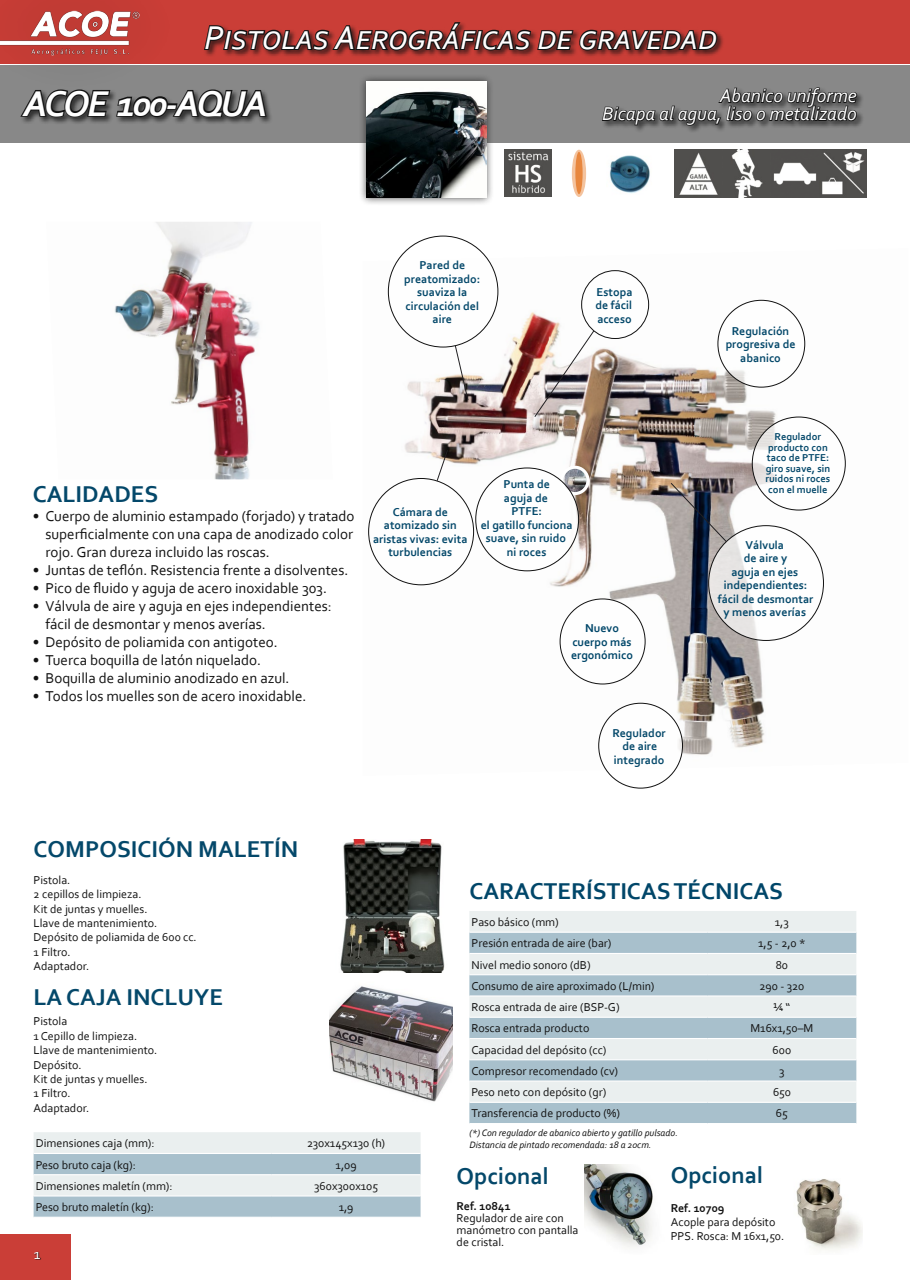
<style>
.page{position:relative;width:910px;height:1280px;background:#fff}
.page>*{position:absolute;margin:0;border:0;box-sizing:border-box;transform-origin:0 0}
.t1{font:italic 700 37.5px "Corbel";letter-spacing:-.06em;color:#fff}
.t2{font:italic 34.5px "Corbel";color:#fff}
.t3{font:700 24px "Corbel";color:#04486a}
.t4{font:700 24px "Corbel";color:#004669}
.t5{font:italic 19.5px/18px "Corbel";color:#fff;text-align:right}
.t6{font:15px/18px "Corbel";color:#121212;text-align:justify}
.t7{font:15px "Corbel";color:#fff}
.t8{font:12px/14.4px "Corbel";color:#121212}
.t9{font:700 12px/13.5px "Corbel";color:#04486a;text-align:center}
.t10{font:700 12px/13.5px "Corbel";color:#004669;text-align:center}
.t11{font:700 12px "Corbel";color:#121212}
.t12{font:700 10.5px/10.5px "Corbel";color:#04486a;text-align:center}
.t13{font:italic 9.75px/12.6px "Corbel";color:#121212}
</style>
<div class="page">
<img style="left:114px;top:222px;width:146px;height:257px">
<img style="left:368px;top:248px;width:478px;height:528px">
<svg style="left:34px;top:1132px;width:387px;height:85px;background:#cad8de"></svg>
<hr style="left:34px;top:1153px;width:238px;height:1px;background:#fff">
<hr style="left:272px;top:1153px;width:149px;height:1px;background:#fff">
<hr style="left:34px;top:1174px;width:238px;height:1px;background:#fff">
<hr style="left:272px;top:1174px;width:149px;height:1px;background:#fff">
<hr style="left:34px;top:1195px;width:238px;height:1px;background:#fff">
<hr style="left:272px;top:1195px;width:149px;height:1px;background:#fff">
<img style="left:340px;top:839px;width:105px;height:134px">
<div style="left:469px;top:911px;width:387px;height:21px;background:#eaefef"></div>
<svg style="left:469px;top:933px;width:387px;height:190px;background:#c6d5dc"></svg>
<hr style="left:469px;top:953px;width:238px;height:1px;background:#fff">
<hr style="left:707px;top:953px;width:149px;height:1px;background:#fff">
<hr style="left:469px;top:974px;width:238px;height:1px;background:#fff">
<hr style="left:707px;top:974px;width:149px;height:1px;background:#fff">
<hr style="left:469px;top:995px;width:238px;height:1px;background:#fff">
<hr style="left:707px;top:995px;width:149px;height:1px;background:#fff">
<hr style="left:469px;top:1017px;width:238px;height:1px;background:#fff">
<hr style="left:707px;top:1017px;width:149px;height:1px;background:#fff">
<hr style="left:469px;top:1038px;width:238px;height:1px;background:#fff">
<hr style="left:707px;top:1038px;width:149px;height:1px;background:#fff">
<hr style="left:469px;top:1059px;width:238px;height:1px;background:#fff">
<hr style="left:707px;top:1059px;width:149px;height:1px;background:#fff">
<hr style="left:469px;top:1080px;width:238px;height:1px;background:#fff">
<hr style="left:707px;top:1080px;width:149px;height:1px;background:#fff">
<hr style="left:469px;top:1102px;width:238px;height:1px;background:#fff">
<hr style="left:707px;top:1102px;width:149px;height:1px;background:#fff">
<div style="left:0;top:1234px;width:70px;height:46px;background:#ca3e37"></div>
<svg style="left:35px;top:1252px;width:7px;height:8px"></svg>
<img style="left:796px;top:1179px;width:67px;height:71px">
<svg style="left:709px;top:526px;width:114px;height:114px"></svg>
<div style="left:599px;top:703px;width:83px;height:85px;background:#fff;border-radius:50%"></div>
<div style="left:582px;top:271px;width:67px;height:67px;background:#fff;border-radius:50%"></div>
<div style="left:581px;top:270px;width:68px;height:69px;border:1px solid #121212;border-radius:50%"></div>
<div style="left:560px;top:599px;width:85px;height:85px;background:#fff;border-radius:50%"></div>
<div style="left:718px;top:300px;width:87px;height:87px;background:#fff;border-radius:50%"></div>
<div style="left:752px;top:417px;width:93px;height:93px;background:#fff;border-radius:50%"></div>
<svg style="left:671px;top:483px;width:56px;height:59px;background:#757276"></svg>
<img style="left:534px;top:330px;width:60px;height:87px">
<div style="left:388px;top:236px;width:110px;height:111px;background:#fff;border-radius:50%"></div>
<svg style="left:455px;top:345px;width:13px;height:56px"></svg>
<img style="left:563px;top:469px;width:24px;height:23px">
<div style="left:560px;top:466px;width:30px;height:29px;border:3px solid #fff;border-radius:50%"></div>
<div style="left:476px;top:468px;width:103px;height:103px;background:#fff;border-radius:50%"></div>
<div style="left:369px;top:478px;width:105px;height:107px;background:#fff;border-radius:50%"></div>
<svg style="left:437px;top:450px;width:11px;height:31px"></svg>
<img style="left:584px;top:1165px;width:69px;height:82px">
<img style="left:330px;top:986px;width:123px;height:116px">
<div style="left:0;top:0;width:910px;height:64px;background:#ca3e37"></div>
<div style="left:0;top:65px;width:910px;height:78px;background:#888"></div>
<div style="left:19px;top:87px;width:845px;height:46px;background:#121212;opacity:.75"></div>
<svg style="left:0;top:10px;width:858px;height:121px"></svg>
<img style="left:675px;top:150px;width:192px;height:47px">
<img style="left:609px;top:155px;width:41px;height:38px">
<div style="left:572px;top:150px;width:14px;height:47px;background:#f4c39e;border-radius:50%"></div>
<div style="left:575px;top:152px;width:8px;height:42px;background:#e8873e;border-radius:50%"></div>
<img style="left:504px;top:150px;width:48px;height:47px">
<div style="left:358px;top:74px;width:137px;height:131px;background:#121212;opacity:.75"></div>
<img style="left:366px;top:82px;width:120px;height:115px">
<h2 class="t2" style="left:204px;top:16px;width:515px">Pistolas Aerográficas de gravedad</h2>
<h1 class="t1" style="left:23px;top:80px;width:246px">ACOE 100-AQUA</h1>
<h3 class="t5" style="left:602px;top:86px;width:256px">Abanico uniforme<br>Bicapa al agua, liso o metalizado</h3>
<p class="t9" style="left:404px;top:258px;width:78px">Pared de preatomizado: suaviza la circulación del aire</p>
<p class="t9" style="left:595px;top:284px;width:39px;text-align:justify">Estopa de fácil acceso</p>
<h3 class="t3" style="left:33px;top:480px;width:127px">CALIDADES</h3>
<p class="t6" style="left:45px;top:506px;width:311px;text-indent:-13px">• Cuerpo de aluminio estampado (forjado) y tratado superficialmente con una capa de anodizado color rojo. Gran dureza incluido las roscas.</p>
<p class="t6" style="left:33px;top:560px;width:317px">• Juntas de teflón. Resistencia frente a disolventes.</p>
<p class="t6" style="left:33px;top:578px;width:296px">• Pico de fluido y aguja de acero inoxidable 303.</p>
<p class="t6" style="left:45px;top:596px;width:288px;text-indent:-13px">• Válvula de aire y aguja en ejes independientes: fácil de desmontar y menos averías.</p>
<p class="t6" style="left:33px;top:632px;width:247px">• Depósito de poliamida con antigoteo.</p>
<p class="t6" style="left:33px;top:650px;width:230px">• Tuerca boquilla de latón niquelado.</p>
<p class="t6" style="left:33px;top:668px;width:258px">• Boquilla de aluminio anodizado en azul.</p>
<p class="t6" style="left:33px;top:686px;width:275px">• Todos los muelles son de acero inoxidable.</p>
<p class="t9" style="left:373px;top:505px;width:96px">Cámara de atomizado sin aristas vivas: evita turbulencias</p>
<p class="t9" style="left:481px;top:477px;width:94px">Punta de<br>aguja de<br>PTFE:<br>el gatillo funciona suave, sin ruido ni roces</p>
<p class="t10" style="left:571px;top:621px;width:64px">Nuevo cuerpo más ergonómico</p>
<p class="t9" style="left:612px;top:726px;width:55px">Regulador de aire integrado</p>
<p class="t9" style="left:726px;top:324px;width:71px">Regulación progresiva de abanico</p>
<p class="t12" style="left:765px;top:431px;width:66px">Regulador producto con taco de PTFE: giro suave, sin ruidos ni roces con el muelle</p>
<p class="t9" style="left:718px;top:538px;width:97px">Válvula<br>de aire y<br>aguja en ejes independientes: fácil de desmontar y menos averías</p>
<h3 class="t3" style="left:34px;top:834px;width:266px">COMPOSICIÓN MALETÍN</h3>
<p class="t8" style="left:34px;top:872px;width:165px">Pistola.<br>2 cepillos de limpieza.<br>Kit de juntas y muelles.<br>Llave de mantenimiento.<br>Depósito de poliamida de 600 cc.<br>1 Filtro.<br>Adaptador.</p>
<h3 class="t3" style="left:34px;top:982px;width:191px">LA CAJA INCLUYE</h3>
<p class="t8" style="left:34px;top:1014px;width:125px">Pistola<br>1 Cepillo de limpieza.<br>Llave de mantenimiento.<br>Depósito.<br>Kit de juntas y muelles.<br>1 Filtro.<br>Adaptador.</p>
<p class="t8" style="left:36px;top:1136px;width:120px">Dimensiones caja (mm):</p>
<p class="t8" style="left:307px;top:1136px;width:80px">230x145x130 (h)</p>
<p class="t8" style="left:36px;top:1157px;width:102px">Peso bruto caja (kg):</p>
<p class="t8" style="left:336px;top:1157px;width:22px">1,09</p>
<p class="t8" style="left:36px;top:1178px;width:138px">Dimensiones maletín (mm):</p>
<p class="t8" style="left:314px;top:1178px;width:65px">360x300x105</p>
<p class="t8" style="left:36px;top:1199px;width:120px">Peso bruto maletín (kg):</p>
<p class="t8" style="left:339px;top:1199px;width:16px">1,9</p>
<p class="t7" style="left:34px;top:1244px;width:8px">1</p>
<h3 class="t4" style="left:469px;top:876px;width:315px">CARACTERÍSTICAS TÉCNICAS</h3>
<p class="t8" style="left:471px;top:914px;width:89px">Paso básico (mm)</p>
<p class="t8" style="left:775px;top:914px;width:15px">1,3</p>
<p class="t8" style="left:471px;top:936px;width:142px">Presión entrada de aire (bar)</p>
<p class="t8" style="left:758px;top:936px;width:49px">1,5 - 2,0 *</p>
<p class="t8" style="left:471px;top:957px;width:121px">Nivel medio sonoro (dB)</p>
<p class="t8" style="left:776px;top:957px;width:14px">80</p>
<p class="t8" style="left:471px;top:978px;width:184px">Consumo de aire aproximado (L/min)</p>
<p class="t8" style="left:759px;top:978px;width:46px">290 - 320</p>
<p class="t8" style="left:471px;top:1000px;width:150px">Rosca entrada de aire (BSP-G)</p>
<p class="t8" style="left:773px;top:1000px;width:18px">¼ “</p>
<p class="t8" style="left:471px;top:1021px;width:119px">Rosca entrada producto</p>
<p class="t8" style="left:750px;top:1021px;width:64px">M16x1,50–M</p>
<p class="t8" style="left:471px;top:1042px;width:137px">Capacidad del depósito (cc)</p>
<p class="t8" style="left:773px;top:1042px;width:20px">600</p>
<p class="t8" style="left:471px;top:1063px;width:148px">Compresor recomendado (cv)</p>
<p class="t8" style="left:779px;top:1063px;width:7px">3</p>
<p class="t8" style="left:471px;top:1085px;width:136px">Peso neto con depósito (gr)</p>
<p class="t8" style="left:773px;top:1085px;width:19px">650</p>
<p class="t8" style="left:471px;top:1106px;width:150px">Transferencia de producto (%)</p>
<p class="t8" style="left:776px;top:1106px;width:13px">65</p>
<p class="t13" style="left:469px;top:1126px;width:210px">(*) Con regulador de abanico abierto y gatillo pulsado.<br>Distancia de pintado recomendada: 18 a 20cm.</p>
<h3 class="t3" style="left:457px;top:1161px;width:94px">Opcional</h3>
<p class="t11" style="left:457px;top:1199px;width:55px">Ref. 10841</p>
<p class="t8" style="left:457px;top:1212px;width:123px;line-height:12px">Regulador de aire con manómetro con pantalla de cristal.</p>
<h3 class="t3" style="left:671px;top:1160px;width:94px">Opcional</h3>
<p class="t11" style="left:671px;top:1200px;width:55px">Ref. 10709</p>
<p class="t8" style="left:671px;top:1214px;width:115px">Acople para depósito<br>PPS. Rosca: M 16x1,50.</p>
</div>
